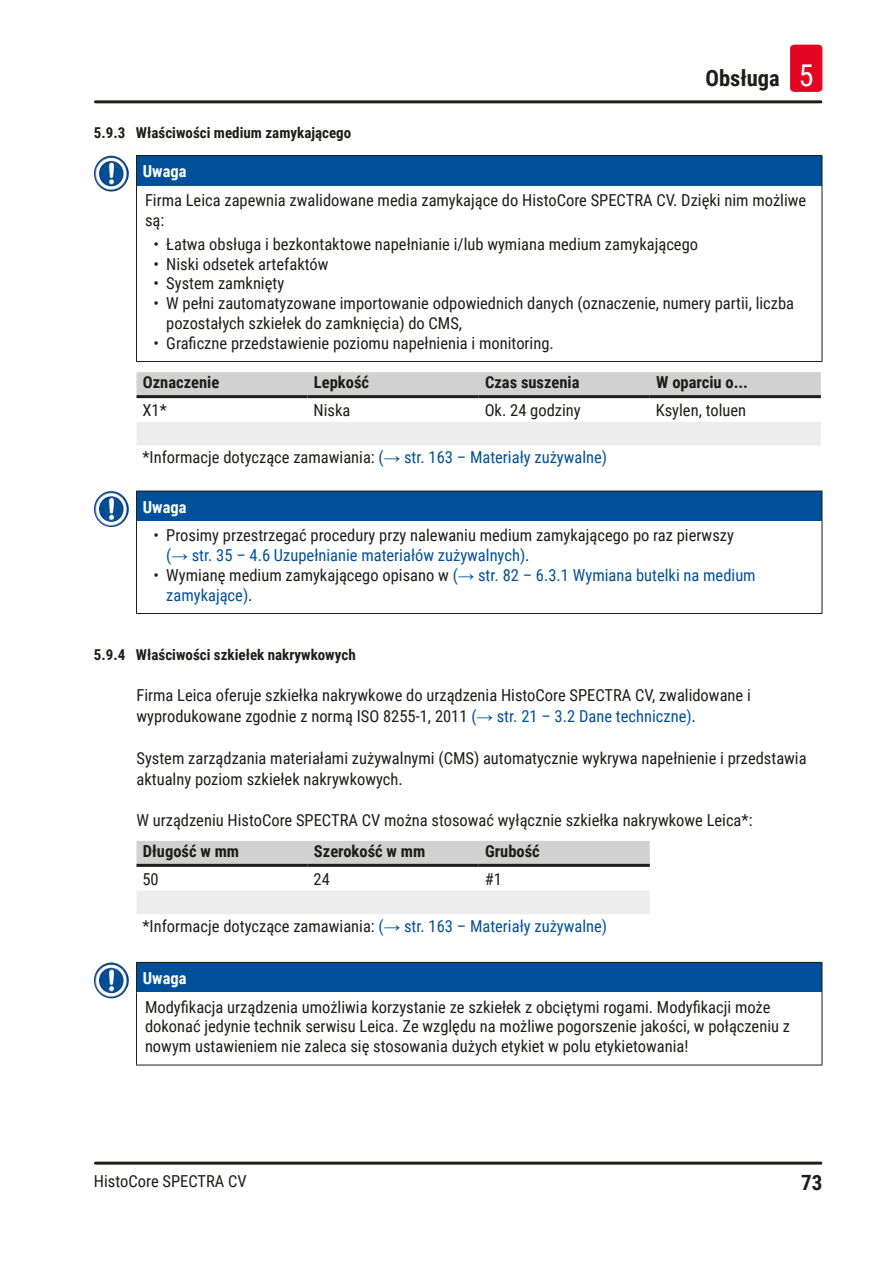
<style>
.page{position:relative;width:893px;height:1263px;background:#fff}
.page>*{position:absolute;margin:0;border:0;box-sizing:border-box;transform-origin:0 0}
.t1{font:700 22.5px "Roboto Condensed";color:#1d1d1b}
.t2{font:700 21px "Roboto Condensed";color:#1d1d1b}
.Source_of_danger{font:16.5px/19.8px "Roboto Condensed";color:#1d1d1b}
.Description_text{font:16.5px/20.9px "Roboto Condensed";color:#1d1d1b}
.Table_text{font:16.5px "Roboto Condensed";color:#1d1d1b}
.t3{font:16.5px/19.8px "Roboto Condensed";color:#005099}
.Table_heading{font:700 16.5px "Roboto Condensed";color:#1d1d1b}
.Signalword__no_use_a{font:700 16.5px "Roboto Condensed";color:#fff}
.t4{font:700 15px "Roboto Condensed";color:#1d1d1b}
.s1{font-weight:400;font-size:30px;color:#fff}
.s2{color:#005099}
.s3{font-family:"Arial";color:#005099}
.s4{color:#1d1d1b}
.s5{font-family:"Arial"}
</style>
<div class="page">
<hr style="left:95px;top:100px;width:726px;height:3px;background:#1d1d1b">
<hr style="left:95px;top:1161px;width:726px;height:3px;background:#1d1d1b">
<div style="left:790px;top:45px;width:32px;height:47px;background:#e40522;border-radius:4px"></div>
<div style="left:136px;top:156px;width:686px;height:30px;background:#005099"></div>
<hr style="left:136px;top:156px;width:1px;height:30px;background:#1d1d1b">
<hr style="left:136px;top:186px;width:1px;height:175px;background:#1d1d1b">
<hr style="left:822px;top:186px;width:1px;height:175px;background:#1d1d1b">
<hr style="left:136px;top:361px;width:686px;height:1px;background:#1d1d1b">
<hr style="left:136px;top:155px;width:686px;height:1px;background:#1d1d1b">
<hr style="left:822px;top:156px;width:1px;height:30px;background:#1d1d1b">
<img style="left:94px;top:156px;width:26px;height:36px">
<div style="left:136px;top:372px;width:685px;height:23px;background:#d1d1d1"></div>
<div style="left:137px;top:422px;width:684px;height:24px;background:#ededed"></div>
<hr style="left:136px;top:395px;width:172px;height:3px;background:#1d1d1b">
<hr style="left:308px;top:395px;width:171px;height:3px;background:#1d1d1b">
<hr style="left:479px;top:395px;width:171px;height:3px;background:#1d1d1b">
<hr style="left:650px;top:395px;width:171px;height:3px;background:#1d1d1b">
<div style="left:136px;top:491px;width:686px;height:30px;background:#005099"></div>
<hr style="left:136px;top:491px;width:1px;height:30px;background:#1d1d1b">
<hr style="left:136px;top:521px;width:1px;height:92px;background:#1d1d1b">
<hr style="left:822px;top:521px;width:1px;height:92px;background:#1d1d1b">
<hr style="left:136px;top:613px;width:686px;height:1px;background:#1d1d1b">
<hr style="left:136px;top:491px;width:686px;height:1px;background:#1d1d1b">
<hr style="left:822px;top:491px;width:1px;height:30px;background:#1d1d1b">
<img style="left:94px;top:491px;width:26px;height:36px">
<div style="left:136px;top:841px;width:514px;height:23px;background:#d1d1d1"></div>
<div style="left:137px;top:891px;width:513px;height:23px;background:#ededed"></div>
<hr style="left:136px;top:864px;width:172px;height:3px;background:#1d1d1b">
<hr style="left:308px;top:864px;width:171px;height:3px;background:#1d1d1b">
<hr style="left:479px;top:864px;width:171px;height:3px;background:#1d1d1b">
<div style="left:136px;top:962px;width:686px;height:30px;background:#005099"></div>
<svg style="left:136px;top:963px;width:1px;height:29px"></svg>
<hr style="left:136px;top:992px;width:1px;height:73px;background:#1d1d1b">
<hr style="left:822px;top:992px;width:1px;height:73px;background:#1d1d1b">
<hr style="left:136px;top:1065px;width:686px;height:1px;background:#1d1d1b">
<hr style="left:136px;top:962px;width:686px;height:1px;background:#1d1d1b">
<svg style="left:822px;top:963px;width:1px;height:29px"></svg>
<img style="left:94px;top:962px;width:26px;height:36px">
<h1 class="t1" style="left:705px;top:63px;width:110px">Obsługa <span class="s1">5</span></h1>
<p class="t4" style="left:94px;top:122px;width:259px">5.9.3 Właściwości medium zamykającego</p>
<p class="Signalword__no_use_a" style="left:143px;top:160px;width:45px">Uwaga</p>
<p class="Source_of_danger" style="left:145px;top:189px;width:663px">Firma Leica zapewnia zwalidowane media zamykające do HistoCore SPECTRA CV. Dzięki nim możliwe są:</p>
<p class="Source_of_danger" style="left:153px;top:233px;width:546px">• Łatwa obsługa i bezkontaktowe napełnianie i/lub wymiana medium zamykającego</p>
<p class="Source_of_danger" style="left:153px;top:253px;width:176px">• Niski odsetek artefaktów</p>
<p class="Source_of_danger" style="left:153px;top:273px;width:132px">• System zamknięty</p>
<p class="Source_of_danger" style="left:166px;top:293px;width:629px;text-indent:-13px">• W pełni zautomatyzowane importowanie odpowiednich danych (oznaczenie, numery partii, liczba pozostałych szkiełek do zamknięcia) do CMS,</p>
<p class="Source_of_danger" style="left:153px;top:332px;width:402px">• Graficzne przedstawienie poziomu napełnienia i monitoring.</p>
<p class="Table_heading" style="left:143px;top:371px;width:78px">Oznaczenie</p>
<p class="Table_heading" style="left:314px;top:371px;width:57px">Lepkość</p>
<p class="Table_heading" style="left:485px;top:371px;width:96px">Czas suszenia</p>
<p class="Table_heading" style="left:656px;top:371px;width:93px">W oparciu o...</p>
<p class="Table_text" style="left:142px;top:398px;width:26px">X1*</p>
<p class="Table_text" style="left:314px;top:398px;width:38px">Niska</p>
<p class="Table_text" style="left:485px;top:398px;width:98px">Ok. 24 godziny</p>
<p class="Table_text" style="left:656px;top:398px;width:92px">Ksylen, toluen</p>
<p class="Table_text" style="left:142px;top:446px;width:466px">*Informacje dotyczące zamawiania: <span class="s2">(</span><span class="s3">→</span> <span class="s2">str. 163 – Materiały zużywalne)</span></p>
<p class="Signalword__no_use_a" style="left:143px;top:495px;width:45px">Uwaga</p>
<p class="Source_of_danger" style="left:166px;top:525px;width:569px;text-indent:-13px">• Prosimy przestrzegać procedury przy nalewaniu medium zamykającego po raz pierwszy <span class="s2">(</span><span class="s3">→</span> <span class="s2">str. 35 – 4.6 Uzupełnianie materiałów zużywalnych)</span>.</p>
<p class="t3" style="left:166px;top:564px;width:591px;text-indent:-13px"><span class="s4">• Wymianę medium zamykającego opisano w</span> (<span class="s5">→</span> str. 82 – 6.3.1 Wymiana butelki na medium zamykające)<span class="s4">.</span></p>
<p class="t4" style="left:94px;top:644px;width:263px">5.9.4 Właściwości szkiełek nakrywkowych</p>
<p class="Description_text" style="left:136px;top:684px;width:616px">Firma Leica oferuje szkiełka nakrywkowe do urządzenia HistoCore SPECTRA CV, zwalidowane i wyprodukowane zgodnie z normą ISO 8255-1, 2011 <span class="s2">(</span><span class="s3">→</span> <span class="s2">str. 21 – 3.2 Dane techniczne)</span>.</p>
<p class="Description_text" style="left:136px;top:747px;width:672px">System zarządzania materiałami zużywalnymi (CMS) automatycznie wykrywa napełnienie i przedstawia aktualny poziom szkiełek nakrywkowych.</p>
<p class="Description_text" style="left:136px;top:809px;width:617px">W urządzeniu HistoCore SPECTRA CV można stosować wyłącznie szkiełka nakrywkowe Leica*:</p>
<p class="Table_heading" style="left:143px;top:839px;width:98px">Długość w mm</p>
<p class="Table_heading" style="left:314px;top:839px;width:113px">Szerokość w mm</p>
<p class="Table_heading" style="left:485px;top:839px;width:56px">Grubość</p>
<p class="Table_text" style="left:142px;top:867px;width:18px">50</p>
<p class="Table_text" style="left:314px;top:867px;width:18px">24</p>
<p class="Table_text" style="left:485px;top:867px;width:19px">#1</p>
<p class="Table_text" style="left:142px;top:915px;width:466px">*Informacje dotyczące zamawiania: <span class="s2">(</span><span class="s3">→</span> <span class="s2">str. 163 – Materiały zużywalne)</span></p>
<p class="Signalword__no_use_a" style="left:143px;top:966px;width:45px">Uwaga</p>
<p class="Source_of_danger" style="left:145px;top:996px;width:647px">Modyfikacja urządzenia umożliwia korzystanie ze szkiełek z obciętymi rogami. Modyfikacji może dokonać jedynie technik serwisu Leica. Ze względu na możliwe pogorszenie jakości, w połączeniu z nowym ustawieniem nie zaleca się stosowania dużych etykiet w polu etykietowania!</p>
<p class="Source_of_danger" style="left:94px;top:1170px;width:154px">HistoCore SPECTRA CV</p>
<p class="t2" style="left:801px;top:1168px;width:23px">73</p>
</div>
